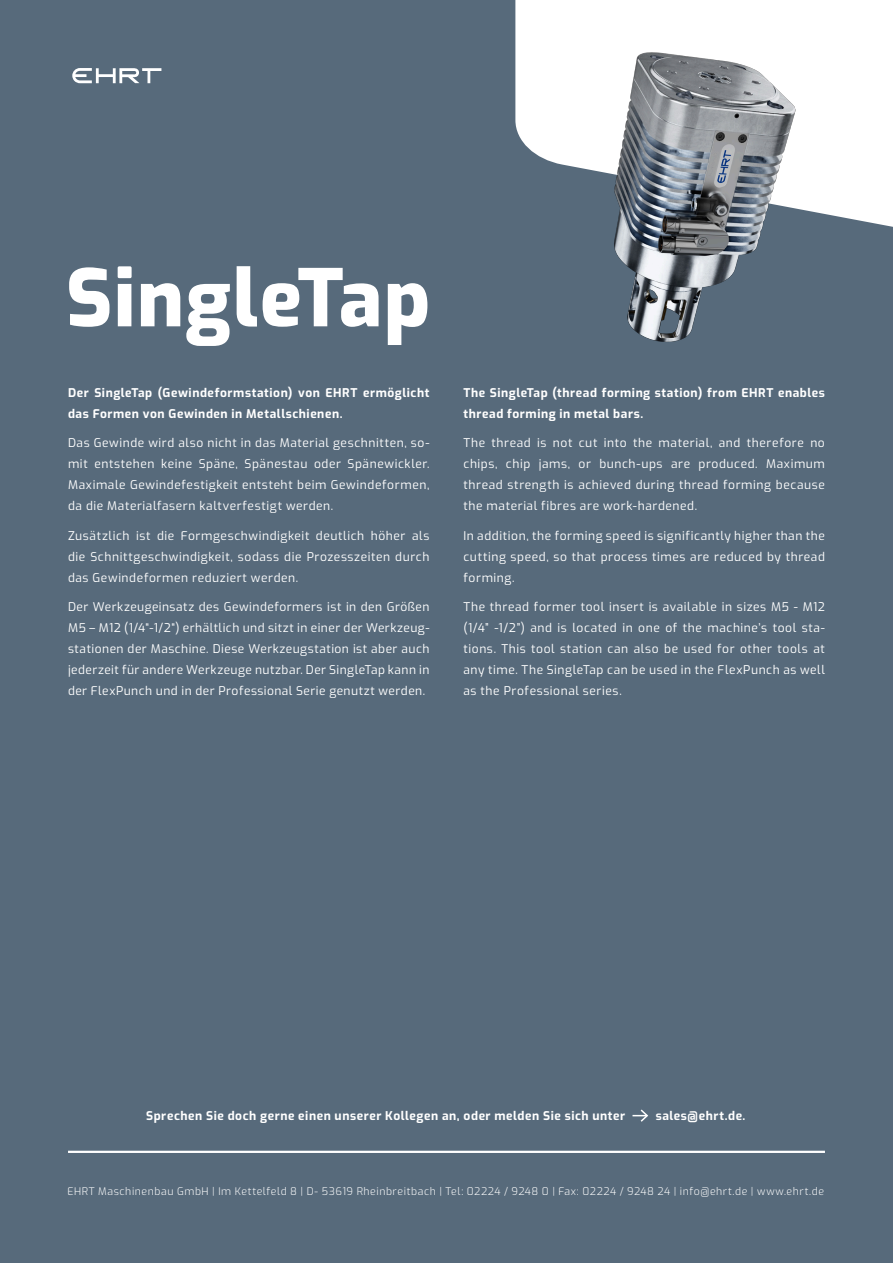
<style>
.page{position:relative;width:893px;height:1263px;background:#576a7b}
.page>*{position:absolute;margin:0;border:0;box-sizing:border-box;transform-origin:0 0}
.Rückseite_-_Headline{font:800 78.75px "Exo";letter-spacing:.015em;color:#fff}
.Rückseite_-_Fließtex{font:12px/21px "Exo";letter-spacing:.05em;color:#fff;text-align:justify}
.Rückseite_-_Fließtex-2{font:700 12px/21px "Exo";letter-spacing:.05em;color:#fff}
.t1{font:300 10.5px "Exo";letter-spacing:.055em;color:#fff}
</style>
<div class="page">
<svg style="left:72px;top:68px;width:89px;height:15px"></svg>
<svg style="left:515px;top:0;width:378px;height:227px;fill:#fff"></svg>
<hr style="left:68px;top:1151px;width:757px;height:2px;background:#fff">
<svg style="left:632px;top:1109px;width:16px;height:13px"></svg>
<img style="left:544px;top:0;width:302px;height:342px">
<p class="Rückseite_-_Headline" style="left:66px;top:237px;width:366px">SingleTap</p>
<p class="Rückseite_-_Fließtex-2" style="left:68px;top:381px;width:363px">Der SingleTap (Gewindeformstation) von EHRT ermöglicht das Formen von Gewinden in Metallschienen.</p>
<p class="Rückseite_-_Fließtex" style="left:68px;top:432px;width:363px">Das Gewinde wird also nicht in das Material geschnitten, so&shy;mit entstehen keine Späne, Spänestau oder Spänewickler.<br>Maximale Gewindefestigkeit entsteht beim Gewindeformen, da die Materialfasern kaltverfestigt werden.</p>
<p class="Rückseite_-_Fließtex" style="left:68px;top:524px;width:363px">Zusätzlich ist die Formgeschwindigkeit deutlich höher als die Schnittgeschwindigkeit, sodass die Prozesszeiten durch das Gewindeformen reduziert werden.</p>
<p class="Rückseite_-_Fließtex" style="left:68px;top:596px;width:363px">Der Werkzeugeinsatz des Gewindeformers ist in den Größen M5 – M12 (1/4“-1/2“) erhältlich und sitzt in einer der Werkzeug&shy;stationen der Maschine. Diese Werkzeugstation ist aber auch jederzeit für andere Werkzeuge nutzbar. Der SingleTap kann in der FlexPunch und in der Professional Serie genutzt werden.</p>
<p class="Rückseite_-_Fließtex-2" style="left:463px;top:381px;width:363px">The SingleTap (thread forming station) from EHRT enables thread forming in metal bars.</p>
<p class="Rückseite_-_Fließtex" style="left:463px;top:432px;width:363px">The thread is not cut into the material, and therefore no chips, chip jams, or bunch-ups are produced. Maximum thread strength is achieved during thread forming because the material fibres are work-hardened.</p>
<p class="Rückseite_-_Fließtex" style="left:463px;top:524px;width:363px">In addition, the forming speed is significantly higher than the cutting speed, so that process times are reduced by thread forming.</p>
<p class="Rückseite_-_Fließtex" style="left:463px;top:596px;width:363px">The thread former tool insert is available in sizes M5 - M12 (1/4” -1/2”) and is located in one of the machine’s tool sta&shy;tions. This tool station can also be used for other tools at any time. The SingleTap can be used in the FlexPunch as well as the Professional series.</p>
<p class="Rückseite_-_Fließtex-2" style="left:146px;top:1104px;width:481px">Sprechen Sie doch gerne einen unserer Kollegen an, oder melden Sie sich unter</p>
<p class="Rückseite_-_Fließtex-2" style="left:656px;top:1104px;width:91px">sales@ehrt.de.</p>
<p class="t1" style="left:68px;top:1183px;width:758px">EHRT Maschinenbau GmbH | Im Kettelfeld 8 | D- 53619 Rheinbreitbach | Tel: 02224 / 9248 0 | Fax: 02224 / 9248 24 | info@ehrt.de | www.ehrt.de</p>
</div>
